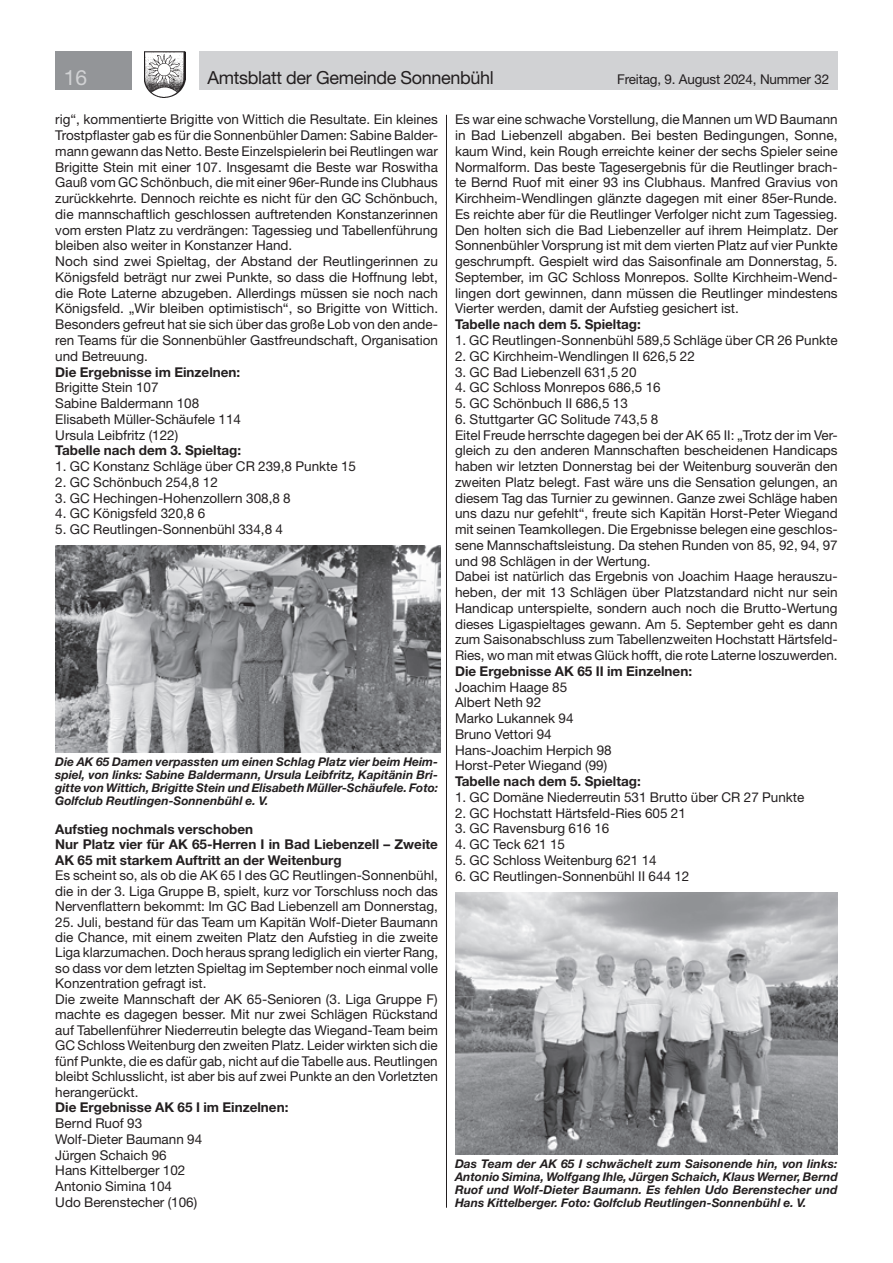
<style>
.page{position:relative;width:893px;height:1263px;background:#fff}
.page>*{position:absolute;margin:0;border:0;box-sizing:border-box;transform-origin:0 0}
.t1{font:21px "Helvetica Neue LT Std";color:#d1d2d4}
.t2{font:18px "Helvetica Neue LT Std";letter-spacing:-.02em;color:#231f20}
.t3{font:13.5px/15.8px "Helvetica Neue LT Std";color:#231f20}
.t4{font:700 13.5px/15.5px "Helvetica Neue LT Std";color:#231f20}
.t5{font:italic 700 12px/13px "Helvetica Neue LT Std";color:#231f20;text-align:justify}
</style>
<div class="page">
<div style="left:199px;top:51px;width:639px;height:38px;background:#d1d2d4"></div>
<div style="left:55px;top:51px;width:77px;height:38px;background:#939598"></div>
<img style="left:145px;top:51px;width:41px;height:47px">
<img style="left:55px;top:546px;width:386px;height:207px">
<img style="left:455px;top:892px;width:383px;height:262px">
<hr style="left:446px;top:115px;width:1px;height:1093px;background:#231f20">
<h1 class="t1" style="left:64px;top:65px;width:25px">16</h1>
<h2 class="t2" style="left:207px;top:67px;width:288px">Amtsblatt der Gemeinde Sonnenbühl</h2>
<p class="t3" style="left:617px;top:71px;width:213px">Freitag, 9. August 2024, Nummer 32</p>
<p class="t3" style="left:55px;top:112px;width:384px">rig“, kommentierte Brigitte von Wittich die Resultate. Ein kleines Trostpflaster gab es für die Sonnenbühler Damen: Sabine Balder&shy;mann gewann das Netto. Beste Einzelspielerin bei Reutlingen war Brigitte Stein mit einer 107. Insgesamt die Beste war Roswitha Gauß vom GC Schönbuch, die mit einer 96er-Runde ins Clubhaus zurückkehrte. Dennoch reichte es nicht für den GC Schönbuch, die mannschaftlich geschlossen auftretenden Konstanzerinnen vom ersten Platz zu verdrängen: Tagessieg und Tabellenführung bleiben also weiter in Konstanzer Hand.<br>Noch sind zwei Spieltag, der Abstand der Reutlingerinnen zu Königsfeld beträgt nur zwei Punkte, so dass die Hoffnung lebt, die Rote Laterne abzugeben. Allerdings müssen sie noch nach Königsfeld. „Wir bleiben optimistisch“, so Brigitte von Wittich.<br>Besonders gefreut hat sie sich über das große Lob von den ande&shy;ren Teams für die Sonnenbühler Gastfreundschaft, Organisation und Betreuung.</p>
<p class="t4" style="left:55px;top:364px;width:187px">Die Ergebnisse im Einzelnen:</p>
<p class="t3" style="left:55px;top:379px;width:187px">Brigitte Stein 107<br>Sabine Baldermann 108<br>Elisabeth Müller-Schäufele 114<br>Ursula Leibfritz (122)</p>
<p class="t4" style="left:55px;top:442px;width:187px">Tabelle nach dem 3. Spieltag:</p>
<p class="t3" style="left:55px;top:458px;width:302px">1. GC Konstanz Schläge über CR 239,8 Punkte 15</p>
<p class="t3" style="left:55px;top:474px;width:164px">2. GC Schönbuch 254,8 12</p>
<p class="t3" style="left:55px;top:490px;width:237px">3. GC Hechingen-Hohenzollern 308,8 8</p>
<p class="t3" style="left:55px;top:505px;width:152px">4. GC Königsfeld 320,8 6</p>
<p class="t3" style="left:55px;top:521px;width:229px">5. GC Reutlingen-Sonnenbühl 334,8 4</p>
<p class="t3" style="left:455px;top:112px;width:384px;text-align:justify">Es war eine schwache Vorstellung, die Mannen um WD Baumann in Bad Liebenzell abgaben. Bei besten Bedingungen, Sonne, kaum Wind, kein Rough erreichte keiner der sechs Spieler seine Normalform. Das beste Tagesergebnis für die Reutlinger brach&shy;te Bernd Ruof mit einer 93 ins Clubhaus. Manfred Gravius von Kirchheim-Wendlingen glänzte dagegen mit einer 85er-Runde.<br>Es reichte aber für die Reutlinger Verfolger nicht zum Tagessieg.<br>Den holten sich die Bad Liebenzeller auf ihrem Heimplatz. Der Sonnenbühler Vorsprung ist mit dem vierten Platz auf vier Punkte geschrumpft. Gespielt wird das Saisonfinale am Donnerstag, 5.<br>September, im GC Schloss Monrepos. Sollte Kirchheim-Wend&shy;lingen dort gewinnen, dann müssen die Reutlinger mindestens Vierter werden, damit der Aufstieg gesichert ist.</p>
<p class="t4" style="left:455px;top:316px;width:187px">Tabelle nach dem 5. Spieltag:</p>
<p class="t3" style="left:455px;top:332px;width:384px">1. GC Reutlingen-Sonnenbühl 589,5 Schläge über CR 26 Punkte</p>
<p class="t3" style="left:455px;top:348px;width:241px">2. GC Kirchheim-Wendlingen II 626,5 22</p>
<p class="t3" style="left:455px;top:364px;width:183px">3. GC Bad Liebenzell 631,5 20</p>
<p class="t3" style="left:455px;top:379px;width:207px">4. GC Schloss Monrepos 686,5 16</p>
<p class="t3" style="left:455px;top:395px;width:174px">5. GC Schönbuch II 686,5 13</p>
<p class="t3" style="left:455px;top:411px;width:384px">6. Stuttgarter GC Solitude 743,5 8<br>Eitel Freude herrschte dagegen bei der AK 65 II: „Trotz der im Ver&shy;gleich zu den anderen Mannschaften bescheidenen Handicaps haben wir letzten Donnerstag bei der Weitenburg souverän den zweiten Platz belegt. Fast wäre uns die Sensation gelungen, an diesem Tag das Turnier zu gewinnen. Ganze zwei Schläge haben uns dazu nur gefehlt“, freute sich Kapitän Horst-Peter Wiegand mit seinen Teamkollegen. Die Ergebnisse belegen eine geschlos&shy;sene Mannschaftsleistung. Da stehen Runden von 85, 92, 94, 97 und 98 Schlägen in der Wertung.<br>Dabei ist natürlich das Ergebnis von Joachim Haage herauszu&shy;heben, der mit 13 Schlägen über Platzstandard nicht nur sein Handicap unterspielte, sondern auch noch die Brutto-Wertung dieses Ligaspieltages gewann. Am 5. September geht es dann zum Saisonabschluss zum Tabellenzweiten Hochstatt Härtsfeld-Ries, wo man mit etwas Glück hofft, die rote Laterne loszuwerden.</p>
<p class="t4" style="left:455px;top:663px;width:239px">Die Ergebnisse AK 65 II im Einzelnen:</p>
<p class="t3" style="left:455px;top:679px;width:158px">Joachim Haage 85<br>Albert Neth 92<br>Marko Lukannek 94<br>Bruno Vettori 94<br>Hans-Joachim Herpich 98<br>Horst-Peter Wiegand (99)</p>
<p class="t4" style="left:455px;top:773px;width:187px">Tabelle nach dem 5. Spieltag:</p>
<p class="t3" style="left:455px;top:789px;width:351px">1. GC Domäne Niederreutin 531 Brutto über CR 27 Punkte</p>
<p class="t3" style="left:455px;top:805px;width:232px">2. GC Hochstatt Härtsfeld-Ries 605 21</p>
<p class="t3" style="left:455px;top:820px;width:156px">3. GC Ravensburg 616 16</p>
<p class="t3" style="left:455px;top:836px;width:112px">4. GC Teck 621 15</p>
<p class="t3" style="left:455px;top:852px;width:203px">5. GC Schloss Weitenburg 621 14</p>
<p class="t3" style="left:455px;top:868px;width:236px">6. GC Reutlingen-Sonnenbühl II 644 12</p>
<p class="t5" style="left:55px;top:755px;width:384px">Die AK 65 Damen verpassten um einen Schlag Platz vier beim Heim&shy;spiel, von links: Sabine Baldermann, Ursula Leibfritz, Kapitänin Bri&shy;gitte von Wittich, Brigitte Stein und Elisabeth Müller-Schäufele. Foto:<br>Golfclub Reutlingen-Sonnenbühl e. V.</p>
<p class="t4" style="left:55px;top:821px;width:384px">Aufstieg nochmals verschoben<br>Nur Platz vier für AK 65-Herren I in Bad Liebenzell – Zweite<br>AK 65 mit starkem Auftritt an der Weitenburg</p>
<p class="t3" style="left:55px;top:867px;width:384px;text-align:justify">Es scheint so, als ob die AK 65 I des GC Reutlingen-Sonnenbühl, die in der 3. Liga Gruppe B, spielt, kurz vor Torschluss noch das Nervenflattern bekommt: Im GC Bad Liebenzell am Donnerstag,</p>
<p class="t3" style="left:55px;top:914px;width:384px">25. Juli, bestand für das Team um Kapitän Wolf-Dieter Baumann die Chance, mit einem zweiten Platz den Aufstieg in die zweite Liga klarzumachen. Doch heraus sprang lediglich ein vierter Rang, so dass vor dem letzten Spieltag im September noch einmal volle Konzentration gefragt ist.<br>Die zweite Mannschaft der AK 65-Senioren (3. Liga Gruppe F) machte es dagegen besser. Mit nur zwei Schlägen Rückstand auf Tabellenführer Niederreutin belegte das Wiegand-Team beim GC Schloss Weitenburg den zweiten Platz. Leider wirkten sich die fünf Punkte, die es dafür gab, nicht auf die Tabelle aus. Reutlingen bleibt Schlusslicht, ist aber bis auf zwei Punkte an den Vorletzten herangerückt.</p>
<p class="t4" style="left:55px;top:1099px;width:235px">Die Ergebnisse AK 65 I im Einzelnen:</p>
<p class="t3" style="left:55px;top:1115px;width:149px">Bernd Ruof 93<br>Wolf-Dieter Baumann 94<br>Jürgen Schaich 96<br>Hans Kittelberger 102<br>Antonio Simina 104<br>Udo Berenstecher (106)</p>
<p class="t5" style="left:455px;top:1157px;width:384px">Das Team der AK 65 I schwächelt zum Saisonende hin, von links:<br>Antonio Simina, Wolfgang Ihle, Jürgen Schaich, Klaus Werner, Bernd Ruof und Wolf-Dieter Baumann. Es fehlen Udo Berenstecher und Hans Kittelberger. Foto: Golfclub Reutlingen-Sonnenbühl e. V.</p>
</div>
